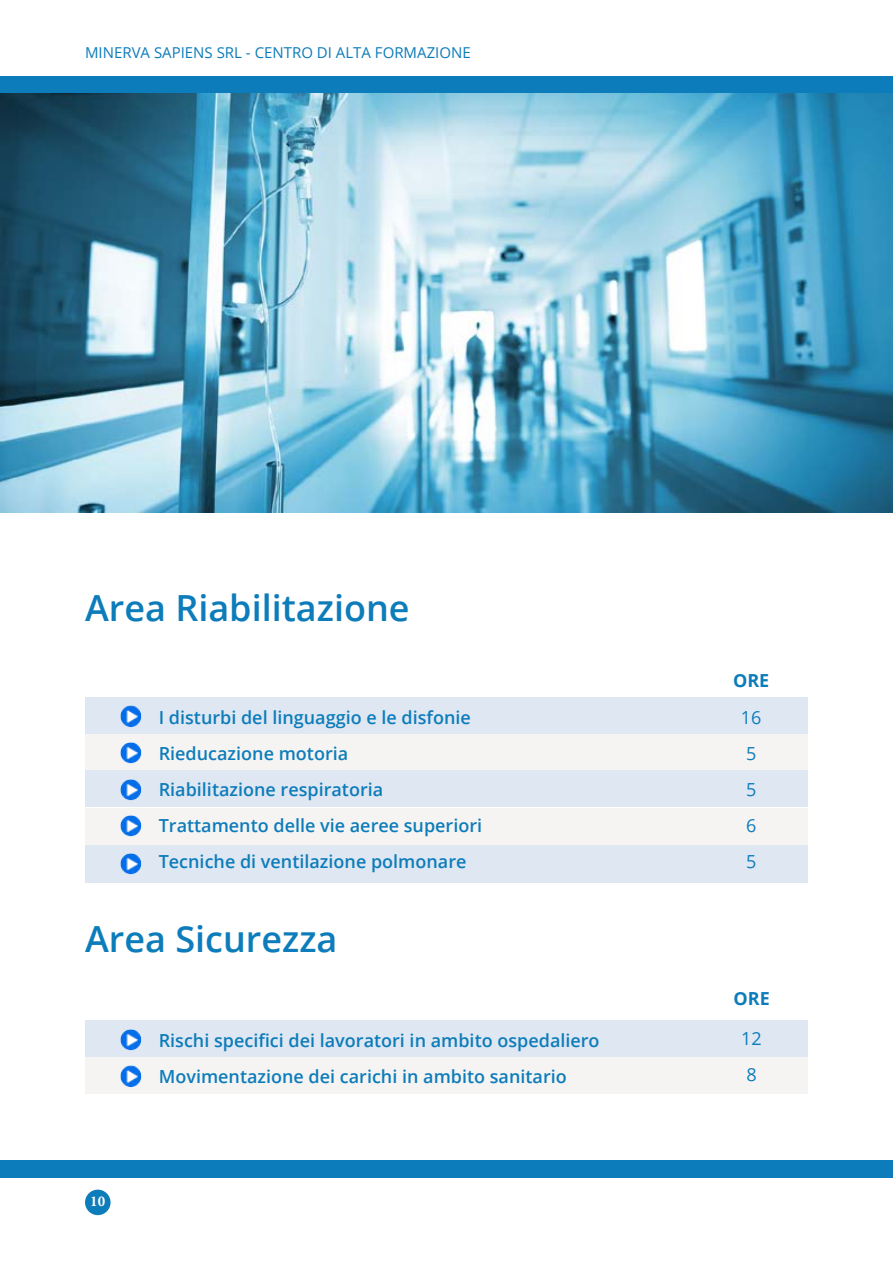
<style>
.page{position:relative;width:893px;height:1263px;background:#fff}
.page>*{position:absolute;margin:0;border:0;box-sizing:border-box;transform-origin:0 0}
.t1{font:600 36px "Open Sans";color:#0d7cba}
.t2{font:600 18px/36px "Open Sans";color:#0d7cba}
.t3{font:18px/36px "Open Sans";color:#0d7cba}
.t4{font:700 18px "Open Sans";color:#0d7cba}
.t5{font:15px "Open Sans";color:#0d7cba}
.t6{font:700 15px "Minion Pro";color:#fff}
</style>
<div class="page">
<div style="left:0;top:77px;width:893px;height:17px;background:#0d7cba"></div>
<div style="left:0;top:1161px;width:893px;height:17px;background:#0d7cba"></div>
<div style="left:85px;top:1189px;width:26px;height:26px;background:#0d7cba;border-radius:50%"></div>
<div style="left:85px;top:1020px;width:723px;height:37px;background:#dfe7f2"></div>
<div style="left:85px;top:1057px;width:723px;height:37px;background:#f5f4f3"></div>
<img style="left:120px;top:1029px;width:22px;height:22px">
<img style="left:120px;top:1065px;width:22px;height:22px">
<div style="left:85px;top:697px;width:723px;height:37px;background:#dfe7f2"></div>
<div style="left:85px;top:734px;width:723px;height:37px;background:#f5f4f3"></div>
<div style="left:85px;top:770px;width:723px;height:37px;background:#dfe7f2"></div>
<div style="left:85px;top:808px;width:723px;height:36px;background:#f5f4f3"></div>
<div style="left:85px;top:845px;width:723px;height:37px;background:#dfe7f2"></div>
<img style="left:120px;top:705px;width:22px;height:22px">
<img style="left:120px;top:742px;width:22px;height:22px">
<img style="left:120px;top:779px;width:22px;height:22px">
<img style="left:120px;top:815px;width:22px;height:22px">
<img style="left:120px;top:853px;width:22px;height:22px">
<img style="left:0;top:94px;width:893px;height:418px">
<p class="t5" style="left:85px;top:43px;width:387px">MINERVA SAPIENS SRL - CENTRO DI ALTA FORMAZIONE</p>
<h1 class="t1" style="left:85px;top:583px;width:326px">Area Riabilitazione</h1>
<p class="t2" style="left:159px;top:699px;width:325px">I disturbi del linguaggio e le disfonie Rieducazione motoria<br>Riabilitazione respiratoria Trattamento delle vie aeree superiori Tecniche di ventilazione polmonare</p>
<h1 class="t1" style="left:85px;top:915px;width:254px">Area Sicurezza</h1>
<p class="t6" style="left:90px;top:1190px;width:16px">10</p>
<p class="t2" style="left:159px;top:1022px;width:442px">Rischi specifici dei lavoratori in ambito ospedaliero<br>Movimentazione dei carichi in ambito sanitario</p>
<p class="t4" style="left:733px;top:667px;width:25px">ORE</p>
<p class="t3" style="left:741px;top:699px;width:22px">16<br>5<br>5<br>6<br>5</p>
<p class="t4" style="left:733px;top:985px;width:25px">ORE</p>
<p class="t3" style="left:741px;top:1020px;width:22px">12<br>8</p>
</div>
